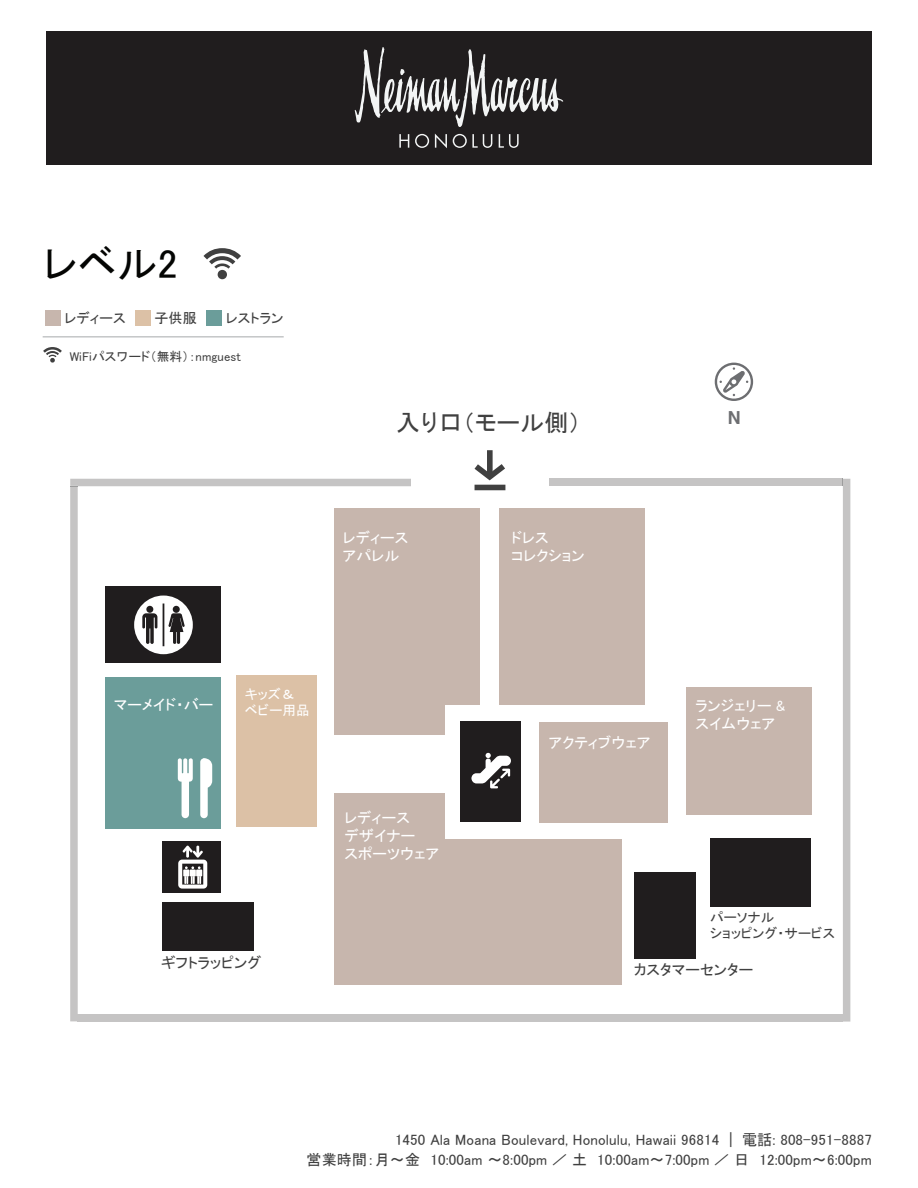
<style>
.page{position:relative;width:918px;height:1188px;background:#fff}
.page>*{position:absolute;margin:0;border:0;box-sizing:border-box;transform-origin:0 0}
.t1{font:40.5px "MS P Gothic";color:#040503}
.t2{font:24px "MS P Gothic";letter-spacing:.01em;color:#404040}
.t3{font:700 18px "Helvetica";color:#6d6e71}
.t4{font:15px/19.5px "MS P Gothic";letter-spacing:.01em;color:#404040;text-align:right}
.t5{font:15px/18px "MS P Gothic";letter-spacing:.01em;color:#fff}
.t6{font:14.1px "MS P Gothic";letter-spacing:.01em;color:#404040}
.t7{font:13.5px/16.2px "MS P Gothic";letter-spacing:.01em;color:#404040}
.t8{font:13.5px/16.2px "MS P Gothic";letter-spacing:.01em;color:#fff}
.t9{font:12.75px "MS P Gothic";letter-spacing:.01em;color:#404040}
</style>
<div class="page">
<div style="left:334px;top:793px;width:110px;height:50px;background:#c7b6ad"></div>
<div style="left:334px;top:840px;width:288px;height:145px;background:#c7b6ad"></div>
<div style="left:334px;top:509px;width:145px;height:196px;background:#c7b6ad"></div>
<div style="left:499px;top:509px;width:146px;height:196px;background:#c7b6ad"></div>
<div style="left:686px;top:687px;width:125px;height:128px;background:#c7b6ad"></div>
<div style="left:539px;top:722px;width:129px;height:101px;background:#c7b6ad"></div>
<div style="left:334px;top:685px;width:110px;height:50px;background:#c7b6ad"></div>
<div style="left:46px;top:32px;width:826px;height:133px;background:#201d1e"></div>
<svg style="left:355px;top:47px;width:208px;height:80px"></svg>
<svg style="left:399px;top:134px;width:10px;height:14px"></svg>
<svg style="left:415px;top:134px;width:14px;height:14px"></svg>
<svg style="left:435px;top:134px;width:12px;height:14px"></svg>
<svg style="left:453px;top:134px;width:39px;height:14px"></svg>
<svg style="left:499px;top:134px;width:20px;height:14px"></svg>
<svg style="left:715px;top:363px;width:38px;height:38px"></svg>
<svg style="left:474px;top:464px;width:31px;height:17px"></svg>
<div style="left:487px;top:450px;width:6px;height:24px;background:#404040"></div>
<div style="left:475px;top:485px;width:30px;height:5px;background:#404040"></div>
<div style="left:45px;top:310px;width:15px;height:16px;background:#c7b6ad"></div>
<div style="left:135px;top:310px;width:16px;height:16px;background:#dcc1a6"></div>
<div style="left:206px;top:310px;width:16px;height:16px;background:#6b9d9a"></div>
<svg style="left:43px;top:347px;width:19px;height:16px"></svg>
<div style="left:78px;top:1014px;width:765px;height:7px;background:#c5c4c4"></div>
<div style="left:843px;top:479px;width:7px;height:543px;background:#c5c4c4"></div>
<div style="left:549px;top:479px;width:294px;height:7px;background:#c5c4c4"></div>
<hr style="left:43px;top:336px;width:241px;height:1px;background:#a7a9ac">
<svg style="left:203px;top:248px;width:38px;height:31px"></svg>
<svg style="left:70px;top:479px;width:341px;height:542px"></svg>
<div style="left:163px;top:902px;width:91px;height:48px;background:#201d1e"></div>
<div style="left:634px;top:872px;width:62px;height:87px;background:#201d1e"></div>
<div style="left:460px;top:721px;width:60px;height:100px;background:#201d1e"></div>
<svg style="left:471px;top:753px;width:40px;height:35px"></svg>
<div style="left:710px;top:838px;width:101px;height:69px;background:#201d1e"></div>
<div style="left:236px;top:676px;width:81px;height:151px;background:#dcc1a6"></div>
<h1 class="t1" style="left:43px;top:243px;width:136px">レベル2</h1>
<p class="t6" style="left:64px;top:311px;width:63px">レディース</p>
<p class="t6" style="left:154px;top:311px;width:44px">子供服</p>
<p class="t6" style="left:226px;top:311px;width:59px">レストラン</p>
<p class="t9" style="left:70px;top:350px;width:173px">WiFiパスワード（無料）：nmguest</p>
<h2 class="t2" style="left:396px;top:410px;width:186px">入り口（モール側）</h2>
<p class="t3" style="left:728px;top:406px;width:14px">N</p>
<p class="t5" style="left:343px;top:529px;width:67px">レディースアパレル</p>
<p class="t5" style="left:511px;top:529px;width:75px">ドレス<br>コレクション</p>
<p class="t5" style="left:114px;top:695px;width:101px">マーメイド・バー</p>
<p class="t8" style="left:245px;top:686px;width:66px">キッズ＆ベビー用品</p>
<p class="t5" style="left:344px;top:809px;width:96px">レディース<br>デザイナー<br>スポーツウェア</p>
<p class="t4" style="left:161px;top:952px;width:102px">ギフトラッピング</p>
<p class="t5" style="left:549px;top:734px;width:103px">アクティブウェア</p>
<p class="t5" style="left:695px;top:697px;width:91px">ランジェリー &amp;スイムウェア</p>
<p class="t7" style="left:710px;top:909px;width:126px">パーソナル<br>ショッピング・サービス</p>
<p class="t4" style="left:634px;top:960px;width:121px">カスタマーセンター</p>
<p class="t4" style="left:307px;top:1130px;width:567px">1450 Ala Moana Boulevard, Honolulu, Hawaii 96814 | 電話: 808-951-8887<br>営業時間：月～金　10:00am ～8:00pm ／ 土　10:00am～7:00pm ／ 日　12:00pm～6:00pm</p>
</div>
